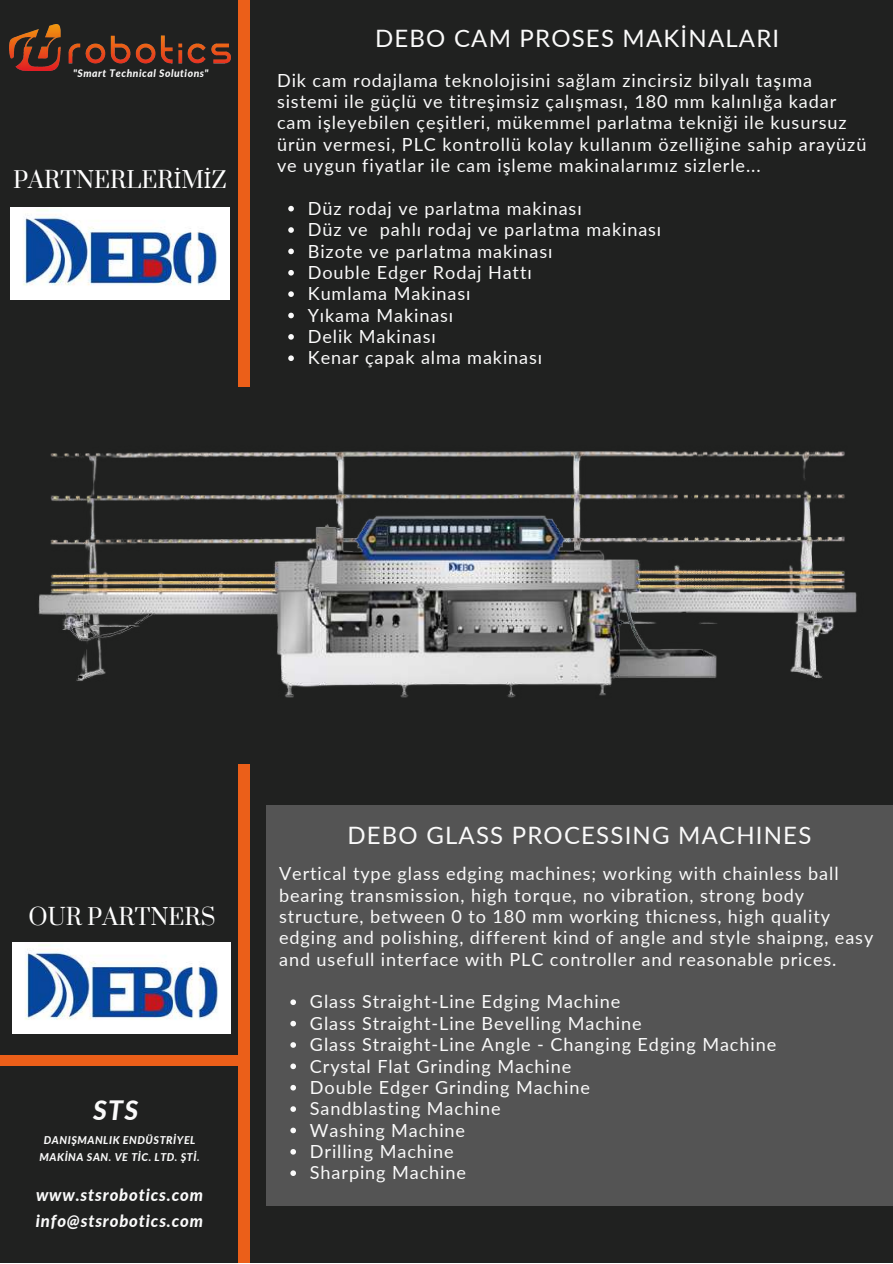
<style>
.page{position:relative;width:893px;height:1264px;background:#fff}
.page>*{position:absolute;margin:0;border:0;box-sizing:border-box;transform-origin:0 0}
.t1{font:italic 800 26.7px "Lato";color:#fafafa}
.t2{font:24px "Lato";letter-spacing:.05em;color:#fafafa}
.t3{font:22.35px "Prata";color:#fff}
.t4{font:18.15px/21.3px "Lato";letter-spacing:.05em;color:#fafafa}
.t5{font:italic 800 16.65px/25.8px "Lato";letter-spacing:.05em;color:#fafafa}
.t6{font:italic 800 10.65px/17px "Lato";letter-spacing:.05em;color:#fafafa;text-align:center}
.t7{font:italic 800 10.35px "Lato";letter-spacing:.05em;color:#fafafa}
.s1{font-family:"Noto Sans"}
</style>
<div class="page">
<div style="left:0;top:0;width:892px;height:1262px;background:#202120"></div>
<img style="left:10px;top:24px;width:220px;height:46px">
<div style="left:238px;top:0;width:12px;height:1262px;background:#eb5f19"></div>
<div style="left:0;top:1054px;width:244px;height:11px;background:#eb5f19"></div>
<div style="left:266px;top:805px;width:626px;height:400px;background:#545454"></div>
<div style="left:0;top:387px;width:892px;height:377px;background:#202120"></div>
<img style="left:11px;top:208px;width:218px;height:91px">
<img style="left:12px;top:942px;width:218px;height:91px">
<img style="left:38px;top:451px;width:819px;height:247px">
<svg style="left:288px;top:206px;width:6px;height:5px"></svg>
<svg style="left:288px;top:227px;width:6px;height:6px"></svg>
<svg style="left:288px;top:248px;width:6px;height:6px"></svg>
<svg style="left:288px;top:270px;width:6px;height:5px"></svg>
<svg style="left:288px;top:291px;width:6px;height:6px"></svg>
<svg style="left:288px;top:313px;width:6px;height:5px"></svg>
<svg style="left:288px;top:334px;width:6px;height:6px"></svg>
<svg style="left:288px;top:355px;width:6px;height:6px"></svg>
<svg style="left:290px;top:999px;width:6px;height:6px"></svg>
<svg style="left:290px;top:1020px;width:6px;height:6px"></svg>
<svg style="left:290px;top:1042px;width:6px;height:5px"></svg>
<svg style="left:290px;top:1063px;width:6px;height:6px"></svg>
<svg style="left:290px;top:1085px;width:6px;height:5px"></svg>
<svg style="left:290px;top:1106px;width:6px;height:5px"></svg>
<svg style="left:290px;top:1127px;width:6px;height:6px"></svg>
<svg style="left:290px;top:1149px;width:6px;height:5px"></svg>
<svg style="left:290px;top:1170px;width:6px;height:5px"></svg>
<p class="t7" style="left:73px;top:67px;width:137px">"Smart Technical Solutions"</p>
<p class="t3" style="left:13px;top:166px;width:215px">PARTNERLER<span class="s1">İ</span>M<span class="s1">İ</span>Z</p>
<h2 class="t2" style="left:375px;top:23px;width:406px">DEBO CAM PROSES MAKİNALARI</h2>
<p class="t4" style="left:277px;top:69px;width:591px">Dik cam rodajlama teknolojisini sağlam zincirsiz bilyalı taşıma sistemi ile güçlü ve titreşimsiz çalışması, 180 mm kalınlığa kadar cam işleyebilen çeşitleri, mükemmel parlatma tekniği ile kusursuz ürün vermesi, PLC kontrollü kolay kullanım özelliğine sahip arayüzü ve uygun fiyatlar ile cam işleme makinalarımız sizlerle...</p>
<p class="t4" style="left:308px;top:197px;width:355px">Düz rodaj ve parlatma makinası<br>Düz ve pahlı rodaj ve parlatma makinası<br>Bizote ve parlatma makinası<br>Double Edger Rodaj Hattı<br>Kumlama Makinası<br>Yıkama Makinası<br>Delik Makinası<br>Kenar çapak alma makinası</p>
<p class="t3" style="left:29px;top:902px;width:188px">OUR PARTNERS</p>
<h1 class="t1" style="left:93px;top:1093px;width:47px">STS</h1>
<p class="t6" style="left:40px;top:1131px;width:162px">DANIŞMANLIK ENDÜSTRİYEL<br>MAKİNA SAN. VE TİC. LTD. ŞTİ.</p>
<p class="t5" style="left:36px;top:1181px;width:169px">www.stsrobotics.com info@stsrobotics.com</p>
<h2 class="t2" style="left:347px;top:820px;width:465px">DEBO GLASS PROCESSING MACHINES</h2>
<p class="t4" style="left:279px;top:862px;width:595px">Vertical type glass edging machines; working with chainless ball bearing transmission, high torque, no vibration, strong body structure, between 0 to 180 mm working thicness, high quality edging and polishing, different kind of angle and style shaipng, easy and usefull interface with PLC controller and reasonable prices.</p>
<p class="t4" style="left:310px;top:990px;width:468px">Glass Straight-Line Edging Machine<br>Glass Straight-Line Bevelling Machine<br>Glass Straight-Line Angle - Changing Edging Machine<br>Crystal Flat Grinding Machine<br>Double Edger Grinding Machine<br>Sandblasting Machine<br>Washing Machine<br>Drilling Machine<br>Sharping Machine</p>
</div>
